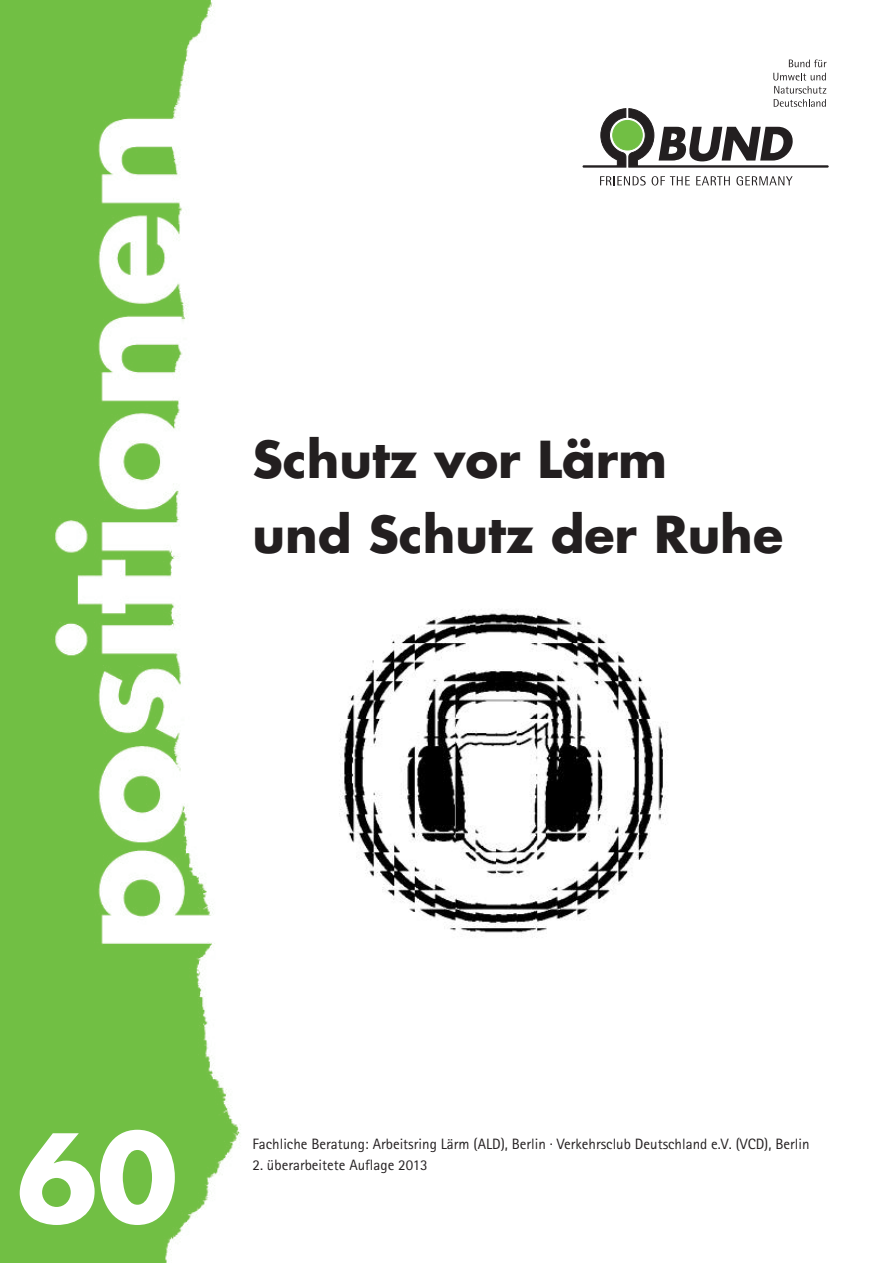
<style>
.page{position:relative;width:893px;height:1263px;background:#fff}
.page>*{position:absolute;margin:0;border:0;box-sizing:border-box;transform-origin:0 0}
.t1{font:700 117px "Futura";color:#fff}
.t2{font:700 49.5px/75px "Futura";color:#231f20}
.t3{font:15px "Agfa Rotis Sans Serif";color:#231f20}
</style>
<div class="page">
<img style="left:0;top:0;width:241px;height:1263px">
<svg style="left:773px;top:73px;width:53px;height:7px"></svg>
<svg style="left:789px;top:60px;width:37px;height:7px"></svg>
<svg style="left:582px;top:86px;width:247px;height:81px"></svg>
<svg style="left:600px;top:176px;width:46px;height:10px"></svg>
<svg style="left:652px;top:176px;width:38px;height:10px"></svg>
<svg style="left:696px;top:176px;width:34px;height:9px"></svg>
<svg style="left:736px;top:176px;width:57px;height:10px"></svg>
<img style="left:339px;top:610px;width:328px;height:328px">
<h2 class="t2" style="left:252px;top:427px;width:532px">Schutz vor Lärm<br>und Schutz der Ruhe</h2>
<h1 class="t1" style="left:17px;top:1124px;width:162px">60</h1>
<p class="t3" style="left:252px;top:1139px;width:559px">Fachliche Beratung: Arbeitsring Lärm (ALD), Berlin · Verkehrsclub Deutschland e.V. (VCD), Berlin</p>
<p class="t3" style="left:253px;top:1160px;width:177px">2. überarbeitete Auflage 2013</p>
</div>
